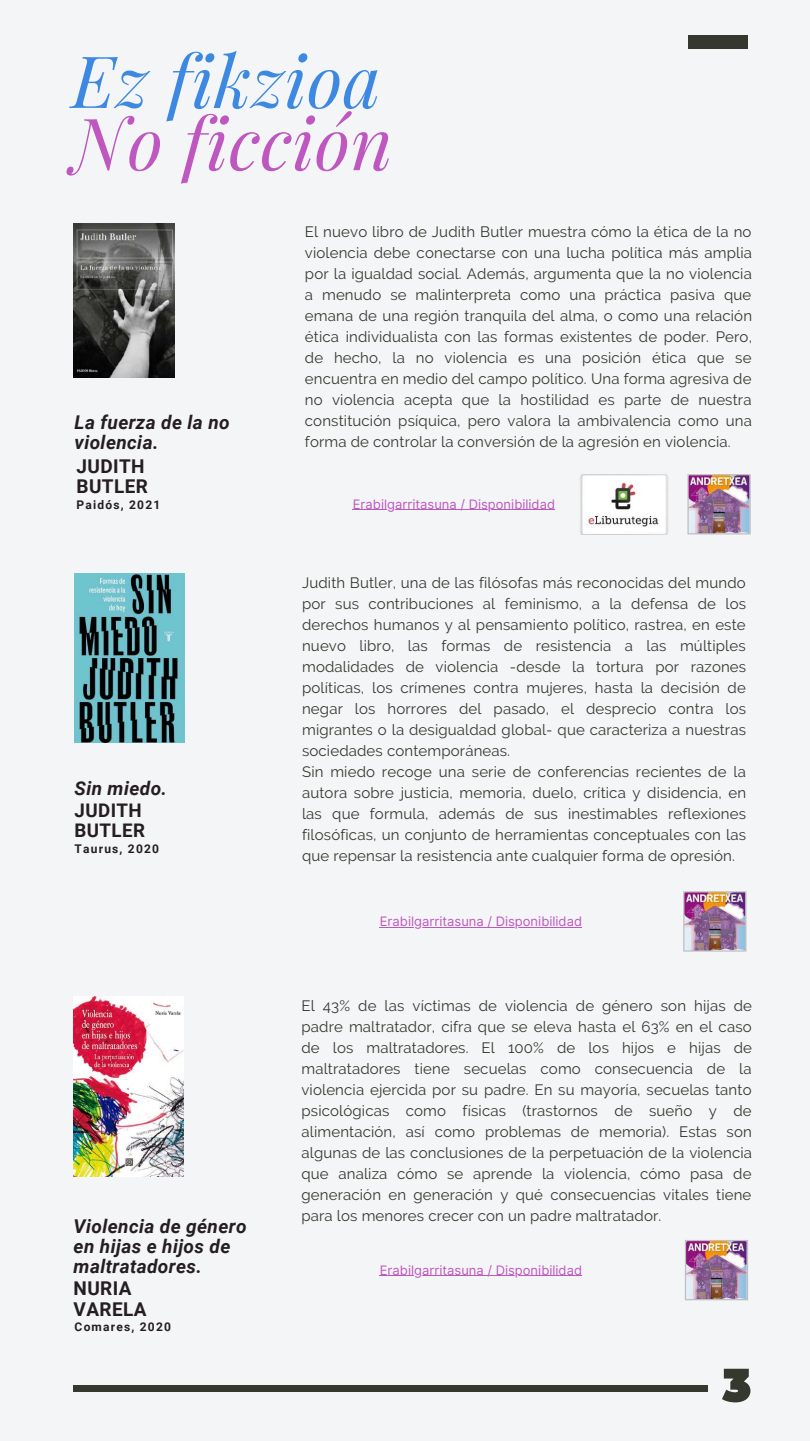
<style>
.page{position:relative;width:810px;height:1441px;background:#fff}
.page>*{position:absolute;margin:0;border:0;box-sizing:border-box;transform-origin:0 0}
.t1{font:italic 72px "Playfair Display";letter-spacing:.01em;color:#3d89e2}
.t2{font:italic 72px "Playfair Display";letter-spacing:.01em;color:#be57bf}
.t3{font:italic 700 19px/20.2px "Roboto";letter-spacing:.02em;color:#251e20}
.t4{font:700 19px/20.2px "Roboto";letter-spacing:.02em;color:#251e20}
.t5{font:700 18.7px/20.2px "Roboto";letter-spacing:.02em;color:#251e20}
.t6{font:15px/21px "Raleway";letter-spacing:.01em;color:#35382f;text-align:justify}
.t7{font:13px "Inter";color:#be57bf}
.t8{font:700 12px "Roboto";letter-spacing:.1em;color:#251e20}
</style>
<div class="page">
<div style="left:0;top:0;width:810px;height:1440px;background:#f4f5f7"></div>
<div style="left:688px;top:35px;width:60px;height:13px;background:#35382f"></div>
<div style="left:74px;top:1385px;width:634px;height:6px;background:#35382f"></div>
<svg style="left:722px;top:1368px;width:28px;height:33px"></svg>
<img style="left:75px;top:574px;width:110px;height:168px">
<hr style="left:275px;top:658px;width:206px;height:1px;background:#000">
<hr style="left:380px;top:926px;width:202px;height:1px;background:#be57bf">
<img style="left:74px;top:996px;width:110px;height:180px">
<hr style="left:380px;top:1274px;width:202px;height:1px;background:#be57bf">
<img style="left:74px;top:223px;width:101px;height:154px">
<hr style="left:353px;top:509px;width:202px;height:1px;background:#be57bf">
<img style="left:580px;top:474px;width:88px;height:60px">
<img style="left:687px;top:474px;width:64px;height:60px">
<img style="left:683px;top:891px;width:63px;height:60px">
<img style="left:685px;top:1240px;width:63px;height:59px">
<h1 class="t1" style="left:72px;top:30px;width:311px">Ez fikzioa</h1>
<h1 class="t2" style="left:72px;top:92px;width:322px">No ficción</h1>
<p class="t3" style="left:75px;top:412px;width:157px">La fuerza de la no violencia.</p>
<p class="t4" style="left:77px;top:456px;width:73px">JUDITH<br>BUTLER</p>
<p class="t6" style="left:305px;top:221px;width:449px">El nuevo libro de Judith Butler muestra cómo la ética de la no violencia debe conectarse con una lucha política más amplia por la igualdad social. Además, argumenta que la no violencia a menudo se malinterpreta como una práctica pasiva que emana de una región tranquila del alma, o como una relación ética individualista con las formas existentes de poder. Pero, de hecho, la no violencia es una posición ética que se encuentra en medio del campo político. Una forma agresiva de no violencia acepta que la hostilidad es parte de nuestra constitución psíquica, pero valora la ambivalencia como una forma de controlar la conversión de la agresión en violencia.</p>
<p class="t8" style="left:77px;top:498px;width:85px">Paidós, 2021</p>
<p class="t7" style="left:353px;top:496px;width:204px">Erabilgarritasuna / Disponibilidad</p>
<p class="t3" style="left:75px;top:778px;width:94px">Sin miedo.</p>
<p class="t5" style="left:75px;top:800px;width:72px">JUDITH<br>BUTLER</p>
<p class="t8" style="left:75px;top:842px;width:86px">Taurus, 2020</p>
<p class="t3" style="left:74px;top:1215px;width:174px">Violencia de género en hijas e hijos de maltratadores.</p>
<p class="t4" style="left:74px;top:1278px;width:74px">NURIA<br>VARELA</p>
<p class="t8" style="left:75px;top:1319px;width:98px">Comares, 2020</p>
<p class="t6" style="left:302px;top:572px;width:446px;text-align:left">Judith Butler, una de las filósofas más reconocidas del mundo por sus contribuciones al feminismo, a la defensa de los derechos humanos y al pensamiento político, rastrea, en este nuevo libro, las formas de resistencia a las múltiples modalidades de violencia -desde la tortura por razones políticas, los crímenes contra mujeres, hasta la decisión de negar los horrores del pasado, el desprecio contra los migrantes o la desigualdad global- que caracteriza a nuestras sociedades contemporáneas.<br>Sin miedo recoge una serie de conferencias recientes de la autora sobre justicia, memoria, duelo, crítica y disidencia, en las que formula, además de sus inestimables reflexiones filosóficas, un conjunto de herramientas conceptuales con las que repensar la resistencia ante cualquier forma de opresión.</p>
<p class="t7" style="left:380px;top:913px;width:204px">Erabilgarritasuna / Disponibilidad</p>
<p class="t6" style="left:301px;top:994px;width:452px">El 43% de las víctimas de violencia de género son hijas de padre maltratador, cifra que se eleva hasta el 63% en el caso de los maltratadores. El 100% de los hijos e hijas de maltratadores tiene secuelas como consecuencia de la violencia ejercida por su padre. En su mayoría, secuelas tanto psicológicas como físicas (trastornos de sueño y de alimentación, así como problemas de memoria). Estas son algunas de las conclusiones de la perpetuación de la violencia que analiza cómo se aprende la violencia, cómo pasa de generación en generación y qué consecuencias vitales tiene para los menores crecer con un padre maltratador.</p>
<p class="t7" style="left:380px;top:1261px;width:204px">Erabilgarritasuna / Disponibilidad</p>
</div>
